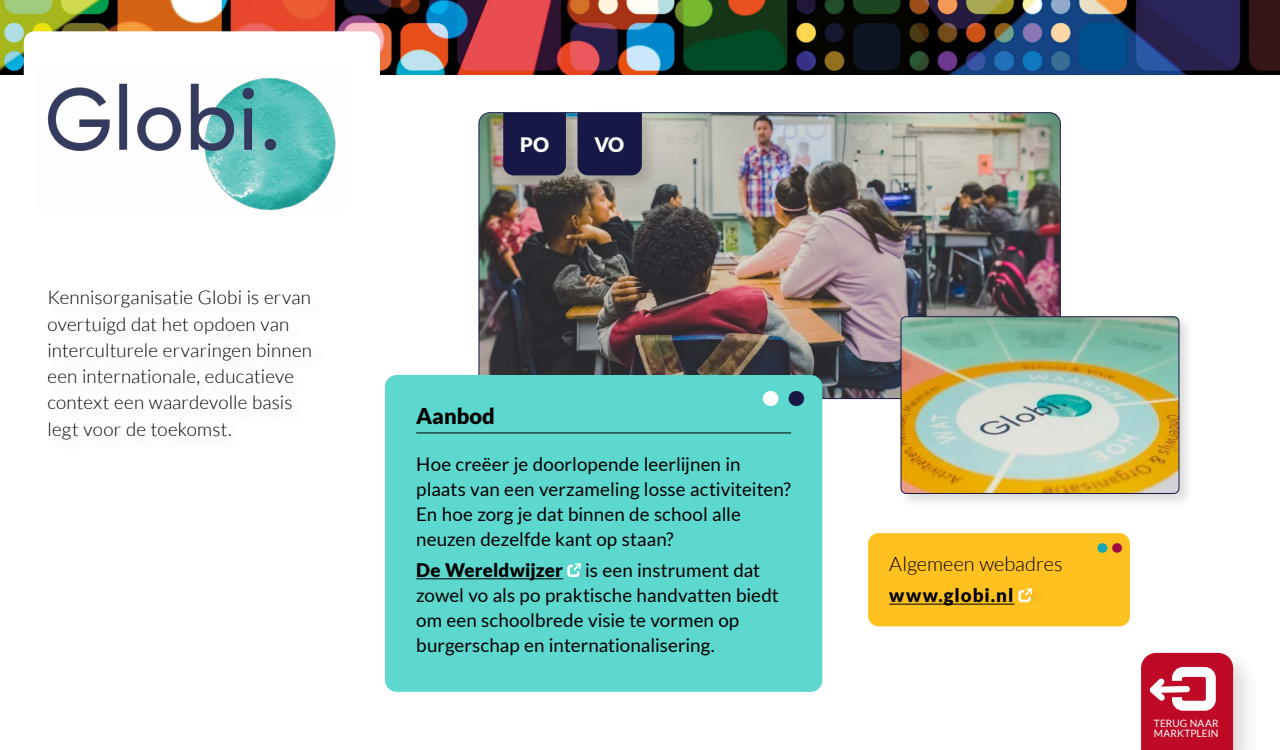
<style>
.page{position:relative;width:1280px;height:750px;background:#fff}
.page>*{position:absolute;margin:0;border:0;box-sizing:border-box;transform-origin:0 0}
.t1{font:900 31.19px "Lato";color:#fff}
.t2{font:900 21.88px "Lato";color:#000}
.t3{font:300 20px "Lato";color:#000}
.t4{font:900 20px "Lato";color:#fff}
.t5{font:900 19.88px "Lato";color:#16a5b2}
.t6{font:18.75px/25px "Lato";letter-spacing:.005em;color:#000}
.t7{font:300 18.75px/26.2px "Lato";letter-spacing:.01em;color:#000}
.t8{font:900 18.75px "Lato";letter-spacing:.05em;color:#000}
.t9{font:10.12px/10.1px "Lato";letter-spacing:.01em;color:#fff}
.s1{color:#171846}
.s2{font-weight:900}
.s3{color:#a00e3f}
</style>
<div class="page">
<img style="left:0;top:0;width:1280px;height:74px">
<div style="left:1134px;top:646px;width:126px;height:104px;background:#000;opacity:.15"></div>
<svg style="left:1141px;top:653px;width:92px;height:97px;background:#c11631"></svg>
<div style="left:1172px;top:667px;width:44px;height:44px;border:10px solid #fff;border-radius:6px"></div>
<div style="left:24px;top:31px;width:356px;height:227px;background:#fff;border-radius:11px"></div>
<img style="left:47px;top:78px;width:289px;height:132px">
<div style="left:868px;top:533px;width:262px;height:93px;background:#ffc120;border-radius:11px"></div>
<hr style="left:889px;top:604px;width:126px;height:1px;background:#000">
<svg style="left:1018px;top:588px;width:14px;height:15px"></svg>
<img style="left:479px;top:113px;width:581px;height:284px">
<div style="left:385px;top:375px;width:437px;height:317px;background:#5cd8ce;border-radius:12px"></div>
<hr style="left:416px;top:433px;width:375px;height:1px;background:#000">
<hr style="left:416px;top:579px;width:147px;height:1px;background:#000">
<svg style="left:567px;top:563px;width:14px;height:14px"></svg>
<div style="left:897px;top:313px;width:298px;height:196px;background:#000;opacity:.15"></div>
<img style="left:901px;top:317px;width:278px;height:176px">
<div style="left:901px;top:317px;width:278px;height:177px;border:1px solid #171846;border-radius:5px"></div>
<div style="left:498px;top:108px;width:87px;height:86px;background:#000;opacity:.15"></div>
<div style="left:503px;top:113px;width:63px;height:62px;background:#171846"></div>
<div style="left:573px;top:108px;width:88px;height:86px;background:#000;opacity:.15"></div>
<div style="left:578px;top:113px;width:64px;height:62px;background:#171846"></div>
<p class="t7" style="left:48px;top:285px;width:266px">Kennisorganisatie Globi is ervan overtuigd dat het opdoen van interculturele ervaringen binnen een internationale, educatieve context een waardevolle basis legt voor de toekomst.</p>
<p class="t4" style="left:520px;top:133px;width:30px">PO</p>
<p class="t4" style="left:594px;top:133px;width:31px">VO</p>
<h1 class="t1" style="left:762px;top:378px;width:45px">•<span class="s1">•</span></h1>
<p class="t2" style="left:416px;top:403px;width:80px">Aanbod</p>
<p class="t6" style="left:416px;top:452px;width:376px">Hoe creëer je doorlopende leerlijnen in plaats van een verzameling losse activiteiten?<br>En hoe zorg je dat binnen de school alle neuzen dezelfde kant op staan?</p>
<p class="t6" style="left:416px;top:558px;width:364px"><span class="s2">De Wereldwijzer</span> is een instrument dat zowel vo als po praktische handvatten biedt om een schoolbrede visie te vormen op burgerschap en internationalisering.</p>
<p class="t3" style="left:889px;top:553px;width:175px">Algemeen webadres</p>
<p class="t8" style="left:889px;top:584px;width:126px">www.globi.nl</p>
<p class="t5" style="left:1097px;top:535px;width:28px">•<span class="s3">•</span></p>
<p class="t9" style="left:1154px;top:718px;width:66px">TERUG NAAR<br>MARKTPLEIN</p>
</div>
